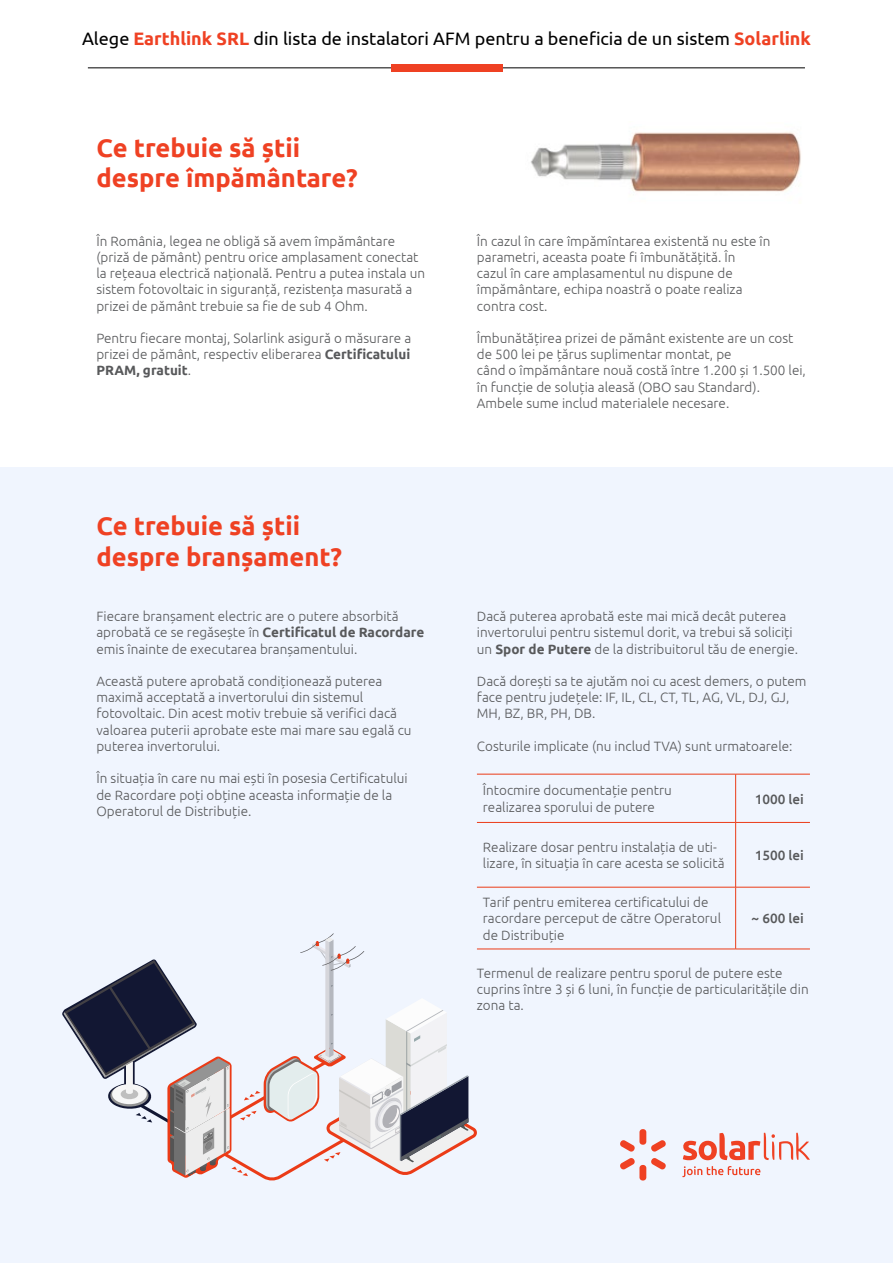
<style>
.page{position:relative;width:893px;height:1263px;background:#fff}
.page>*{position:absolute;margin:0;border:0;box-sizing:border-box;transform-origin:0 0}
.t1{font:700 25.5px/30.6px "Ubuntu";color:#ef4123}
.t2{font:18px "Ubuntu";color:#000}
.t3{font:300 13.5px/16.2px "Ubuntu";color:#58595b}
.t4{font:500 13.5px "Ubuntu";color:#58595b}
.s1{font-weight:700;color:#ef4123}
.s2{font-weight:700}
</style>
<div class="page">
<hr style="left:88px;top:68px;width:717px;height:1px;background:#000">
<div style="left:391px;top:64px;width:111px;height:7px;background:#ef4123"></div>
<div style="left:0;top:468px;width:893px;height:795px;background:#f0f5fe"></div>
<svg style="left:62px;top:933px;width:415px;height:248px"></svg>
<div style="left:639px;top:1129px;width:7px;height:16px;background:#ef4123;border-radius:3px"></div>
<div style="left:639px;top:1165px;width:7px;height:15px;background:#ef4123;border-radius:3px"></div>
<svg style="left:620px;top:1140px;width:15px;height:30px"></svg>
<svg style="left:651px;top:1140px;width:15px;height:30px"></svg>
<svg style="left:683px;top:1132px;width:127px;height:28px"></svg>
<svg style="left:682px;top:1166px;width:78px;height:11px"></svg>
<img style="left:531px;top:132px;width:270px;height:60px">
<hr style="left:477px;top:774px;width:259px;height:1px;background:#eb3b17">
<hr style="left:736px;top:774px;width:74px;height:1px;background:#eb3b17">
<hr style="left:735px;top:774px;width:1px;height:48px;background:#eb3b17">
<hr style="left:477px;top:822px;width:259px;height:1px;background:#eb3b17">
<hr style="left:736px;top:822px;width:74px;height:1px;background:#eb3b17">
<hr style="left:735px;top:823px;width:1px;height:64px;background:#eb3b17">
<hr style="left:477px;top:887px;width:259px;height:1px;background:#eb3b17">
<hr style="left:736px;top:887px;width:74px;height:1px;background:#eb3b17">
<hr style="left:735px;top:887px;width:1px;height:62px;background:#eb3b17">
<hr style="left:477px;top:949px;width:259px;height:1px;background:#eb3b17">
<hr style="left:736px;top:949px;width:74px;height:1px;background:#eb3b17">
<h2 class="t2" style="left:82px;top:28px;width:730px">Alege <span class="s1">Earthlink SRL</span> din lista de instalatori AFM pentru a beneficia de un sistem <span class="s1">Solarlink</span></h2>
<h1 class="t1" style="left:96px;top:132px;width:263px">Ce trebuie să știi despre împământare?</h1>
<p class="t3" style="left:96px;top:233px;width:330px">În România, legea ne obligă să avem împământare (priză de pământ) pentru orice amplasament conectat la rețeaua electrică națională. Pentru a putea instala un sistem fotovoltaic in siguranță, rezistența masurată a prizei de pământ trebuie sa fie de sub 4 Ohm.</p>
<p class="t3" style="left:96px;top:330px;width:316px;text-align:justify">Pentru fiecare montaj, Solarlink asigură o măsurare a prizei de pământ, respectiv eliberarea <span class="s2">Certificatului PRAM, gratuit</span>.</p>
<h1 class="t1" style="left:96px;top:511px;width:247px">Ce trebuie să știi despre branșament?</h1>
<p class="t3" style="left:96px;top:608px;width:329px">Fiecare branșament electric are o putere absorbită aprobată ce se regăsește în <span class="s2">Certificatul de Racordare </span>emis înainte de executarea branșamentului.</p>
<p class="t3" style="left:96px;top:673px;width:317px">Această putere aprobată condiționează puterea maximă acceptată a invertorului din sistemul fotovoltaic. Din acest motiv trebuie să verifici dacă valoarea puterii aprobate este mai mare sau egală cu puterea invertorului.</p>
<p class="t3" style="left:96px;top:770px;width:313px">În situația în care nu mai ești în posesia Certificatului de Racordare poți obține aceasta informație de la<br>Operatorul de Distribuție.</p>
<p class="t3" style="left:477px;top:233px;width:295px">În cazul în care împămîntarea existentă nu este în parametri, aceasta poate fi îmbunătățită. În<br>cazul în care amplasamentul nu dispune de împământare, echipa noastră o poate realiza contra cost.</p>
<p class="t3" style="left:477px;top:330px;width:331px">Îmbunătățirea prizei de pământ existente are un cost de 500 lei pe țărus suplimentar montat, pe<br>când o împământare nouă costă între 1.200 și 1.500 lei, în funcție de soluția aleasă (OBO sau Standard).<br>Ambele sume includ materialele necesare.</p>
<p class="t3" style="left:477px;top:608px;width:323px">Dacă puterea aprobată este mai mică decât puterea invertorului pentru sistemul dorit, va trebui să soliciți un <span class="s2">Spor de Putere</span> de la distribuitorul tău de energie.</p>
<p class="t3" style="left:477px;top:673px;width:331px">Dacă dorești sa te ajutăm noi cu acest demers, o putem face pentru județele: IF, IL, CL, CT, TL, AG, VL, DJ, GJ,<br>MH, BZ, BR, PH, DB.</p>
<p class="t3" style="left:477px;top:738px;width:317px">Costurile implicate (nu includ TVA) sunt urmatoarele:</p>
<p class="t3" style="left:483px;top:782px;width:190px">Întocmire documentație pentru realizarea sporului de putere</p>
<p class="t4" style="left:755px;top:790px;width:51px">1000 lei</p>
<p class="t3" style="left:483px;top:839px;width:243px">Realizare dosar pentru instalația de uti&shy;lizare, în situația în care acesta se solicită</p>
<p class="t4" style="left:755px;top:847px;width:51px">1500 lei</p>
<p class="t3" style="left:483px;top:894px;width:240px">Tarif pentru emiterea certificatului de racordare perceput de către Operatorul de Distribuție</p>
<p class="t4" style="left:751px;top:910px;width:54px">~ 600 lei</p>
<p class="t3" style="left:477px;top:964px;width:333px">Termenul de realizare pentru sporul de putere este cuprins între 3 și 6 luni, în funcție de particularitățile din zona ta.</p>
</div>
